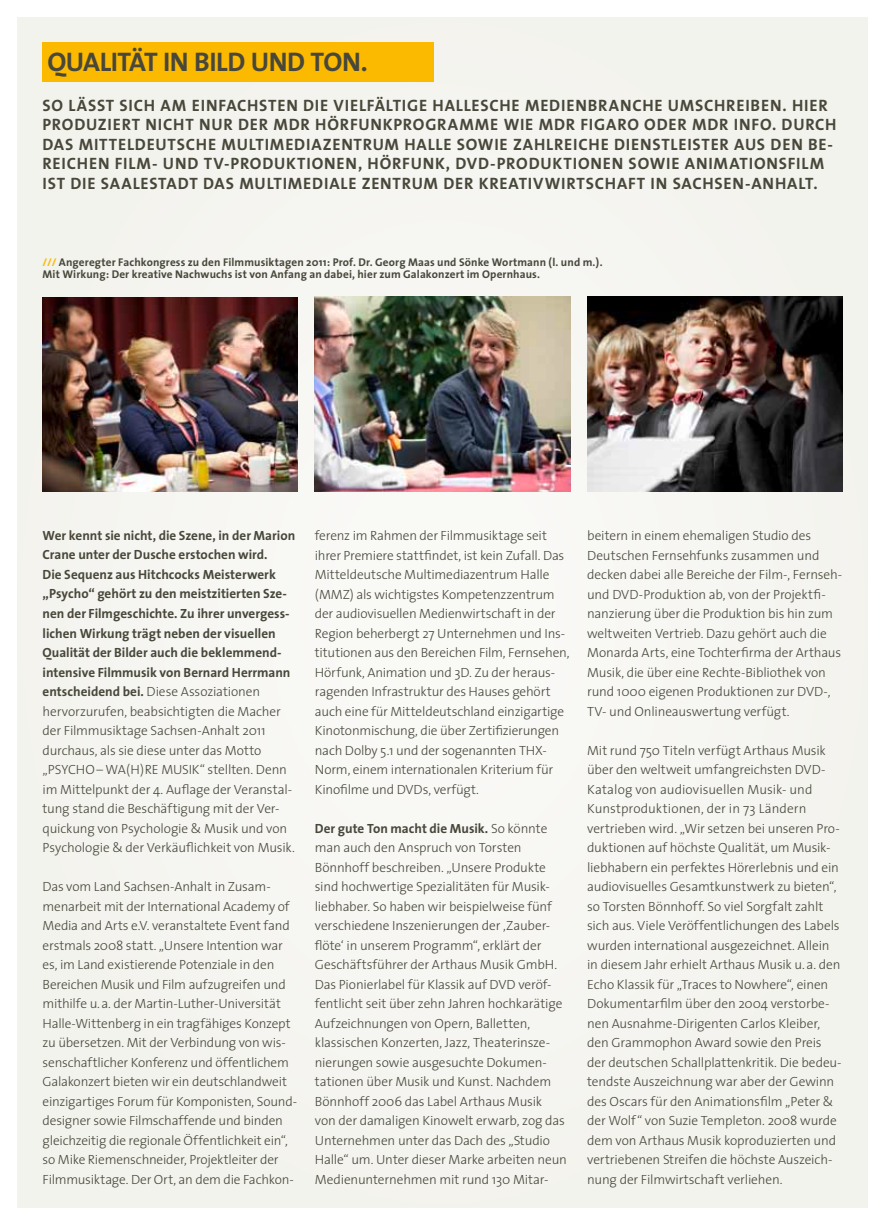
<style>
.page{position:relative;width:885px;height:1225px;background:#fff}
.page>*{position:absolute;margin:0;border:0;box-sizing:border-box;transform-origin:0 0}
.t1{font:700 27px "The Sans";letter-spacing:-.015em;color:#48473a}
.t2{font:700 16.5px/19.5px "The Sans";letter-spacing:.05em;color:#48473a}
.t3{font:300 13.35px/19.5px "The Sans";letter-spacing:-.015em;color:#48473a}
.t4{font:700 13.35px/19.5px "The Sans";letter-spacing:-.005em;color:#48473a}
.t5{font:700 11.25px/12.8px "The Sans";letter-spacing:.01em;color:#48473a}
.s1{color:#fbb900}
.s2{font-weight:300}
.s3{font-weight:700}
</style>
<div class="page">
<div style="left:17px;top:17px;width:850px;height:1191px;background:#f5f4f0"></div>
<div style="left:43px;top:43px;width:391px;height:39px;background:#fbb900"></div>
<img style="left:43px;top:297px;width:255px;height:194px">
<img style="left:315px;top:296px;width:255px;height:195px">
<img style="left:587px;top:296px;width:255px;height:195px">
<h1 class="t1" style="left:47px;top:39px;width:322px">qualität in bild und ton.</h1>
<p class="t2" style="left:43px;top:95px;width:786px">So lässt sich am einfachsten die vielfältige hallesche Medienbranche umschreiben. Hier produziert nicht nur der MDR</p>
<p class="t2" style="left:315px;top:115px;width:237px">Hörfunkprogramme wie MDR</p>
<p class="t2" style="left:580px;top:115px;width:125px">Figaro oder MDR</p>
<p class="t2" style="left:733px;top:115px;width:104px">Info. Durch</p>
<p class="t2" style="left:43px;top:134px;width:191px">das Mitteldeutsche MULTIMEDIAZENTRUM</p>
<p class="t2" style="left:404px;top:134px;width:11px">HALLE</p>
<p class="t2" style="left:43px;top:134px;width:791px;text-indent:414px">sowie zahlreiche Dienstleister aus den Be&shy;reichen Film- und TV-Produktionen, Hörfunk, DVD</p>
<p class="t2" style="left:43px;top:154px;width:783px;text-indent:447px">-Produktionen sowie Animationsfilm ist die Saalestadt das multimediale Zentrum der Kreativwirtschaft in Sachsen-Anhalt.</p>
<p class="t5" style="left:43px;top:255px;width:561px"><span class="s1">///</span> Angeregter Fachkongress zu den Filmmusiktagen 2011: Prof. Dr. Georg Maas und Sönke Wortmann (l. und m.).<br>Mit Wirkung: Der kreative Nachwuchs ist von Anfang an dabei, hier zum Galakonzert im Opernhaus.</p>
<p class="t4" style="left:43px;top:525px;width:254px">Wer kennt sie nicht, die Szene, in der Marion Crane unter der Dusche erstochen wird.<br>Die Sequenz aus Hitchcocks Meisterwerk „-Psycho“ gehört zu den meistzitierten Sze&shy;nen der Filmgeschichte. Zu ihrer unvergess&shy;lichen Wirkung trägt neben der visuellen Qualität der Bilder auch die beklemmend&shy;intensive Filmmusik von Bernard Herrmann entscheidend bei. <span class="s2">Diese Assoziationen hervorzurufen, beabsichtigten die Macher der Filmmusiktage Sachsen-Anhalt 2011 durchaus, als sie diese unter das Motto „PSYCHO– WA(H)RE MUSIK“ stellten. Denn im Mittelpunkt der 4. Auflage der Veranstal&shy;tung stand die Beschäftigung mit der Ver&shy;quickung von Psychologie &amp; Musik und von Psychologie &amp; der Verkäuflichkeit von Musik.</span></p>
<p class="t3" style="left:43px;top:876px;width:256px">Das vom Land Sachsen-Anhalt in Zusam&shy;menarbeit mit der International Academy of Media and Arts e.V. veranstaltete Event fand erstmals 2008 statt. „Unsere Intention war es, im Land existierende Potenziale in den Bereichen Musik und Film aufzugreifen und mithilfe u.a. der Martin-Luther-Universität Halle-Wittenberg in ein tragfähiges Konzept zu übersetzen. Mit der Verbindung von wis&shy;senschaftlicher Konferenz und öffentlichem Galakonzert bieten wir ein deutschlandweit einzigartiges Forum für Komponisten, Sound&shy;designer sowie Filmschaffende und binden gleichzeitig die regionale Öffentlichkeit ein“, so Mike Riemenschneider, Projektleiter der Filmmusiktage. Der Ort, an dem die Fachkon-</p>
<p class="t3" style="left:315px;top:525px;width:256px">ferenz im Rahmen der Filmmusiktage seit ihrer Premiere stattfindet, ist kein Zufall. Das Mitteldeutsche Multimediazentrum Halle (MMZ) als wichtigstes Kompetenzzentrum der audiovisuellen Medienwirtschaft in der Region beherbergt 27 Unternehmen und Ins&shy;titutionen aus den Bereichen Film, Fernsehen, Hörfunk, Animation und 3D. Zu der heraus&shy;ragenden Infrastruktur des Hauses gehört auch eine für Mitteldeutschland einzigartige Kinotonmischung, die über Zertifizierungen nach Dolby 5.1 und der sogenannten THX-Norm, einem internationalen Kriterium für Kinofilme und DVDs, verfügt.</p>
<p class="t3" style="left:315px;top:818px;width:253px"><span class="s3">Der gute Ton macht die Musik.</span> So könnte man auch den Anspruch von Torsten Bönnhoff beschreiben. „Unsere Produkte sind hochwertige Spezialitäten für Musik&shy;liebhaber. So haben wir beispielweise fünf verschiedene Inszenierungen der ,Zauber&shy;flöte‘ in unserem Programm“, erklärt der Geschäftsführer der Arthaus Musik GmbH.<br>Das Pionierlabel für Klassik auf DVD veröf&shy;fentlicht seit über zehn Jahren hochkarätige Aufzeichnungen von Opern, Balletten, klassischen Konzerten, Jazz, Theaterinsze&shy;nierungen sowie ausgesuchte Dokumen&shy;tationen über Musik und Kunst. Nachdem Bönnhoff 2006 das Label Arthaus Musik<br>von der damaligen Kinowelt erwarb, zog das Unternehmen unter das Dach des „Studio Halle“ um. Unter dieser Marke arbeiten neun Medienunternehmen mit rund 130 Mitar-</p>
<p class="t3" style="left:587px;top:525px;width:256px">beitern in einem ehemaligen Studio des Deutschen Fernsehfunks zusammen und decken dabei alle Bereiche der Film-, Fernseh&shy;und DVD-Produktion ab, von der Projektfi&shy;nanzierung über die Produktion bis hin zum weltweiten Vertrieb. Dazu gehört auch die Monarda Arts, eine Tochterfirma der Arthaus Musik, die über eine Rechte-Bibliothek von rund 1000 eigenen Produktionen zur DVD-, TV- und Onlineauswertung verfügt.</p>
<p class="t3" style="left:587px;top:740px;width:256px">Mit rund 750 Titeln verfügt Arthaus Musik über den weltweit umfangreichsten DVD-Katalog von audiovisuellen Musik- und Kunstproduktionen, der in 73 Ländern vertrieben wird. „Wir setzen bei unseren Pro&shy;duktionen auf höchste Qualität, um Musik&shy;liebhabern ein perfektes Hörerlebnis und ein audiovisuelles Gesamtkunstwerk zu bieten“, so Torsten Bönnhoff. So viel Sorgfalt zahlt sich aus. Viele Veröffentlichungen des Labels wurden international ausgezeichnet. Allein in diesem Jahr erhielt Arthaus Musik u.a. den Echo Klassik für „Traces to Nowhere“, einen Dokumentarfilm über den 2004 verstorbe&shy;nen Ausnahme-Dirigenten Carlos Kleiber, den Grammophon Award sowie den Preis der deutschen Schallplattenkritik. Die bedeu&shy;tendste Auszeichnung war aber der Gewinn des Oscars für den Animationsfilm „Peter &amp; der Wolf“ von Suzie Templeton. 2008 wurde dem von Arthaus Musik koproduzierten und vertriebenen Streifen die höchste Auszeich&shy;nung der Filmwirtschaft verliehen.</p>
</div>
